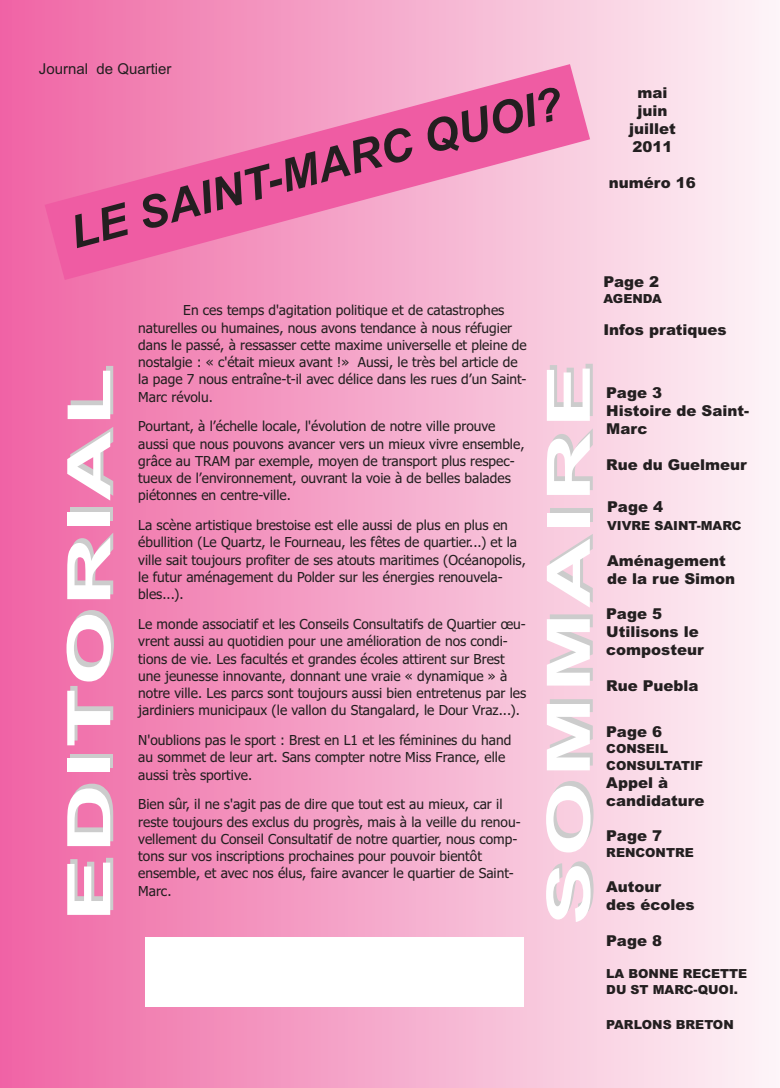
<style>
.page{position:relative;width:780px;height:1088px;background:#fff}
.page>*{position:absolute;margin:0;border:0;box-sizing:border-box;transform-origin:0 0}
.t1{font:700 60px "Arial";letter-spacing:.05em;color:#fff;scale:1.6 1}
.t2{font:italic 700 45px "Arial";color:#231f20}
.t3{font:900 15px/18px "Arial";color:#231f20}
.t4{font:15px "Arial";color:#231f20}
.t5{font:13.75px/17.2px "Tahoma";color:#231f20}
.t6{font:900 12.5px/16.8px "Arial";color:#231f20}
</style>
<div class="page">
<div style="left:0;top:0;width:780px;height:1088px;background:linear-gradient(to right,#ef64a3,#fdf5f7)"></div>
<svg style="left:45px;top:64px;width:545px;height:216px;background:#f287b8"></svg>
<div style="left:145px;top:938px;width:378px;height:69px;background:#fff"></div>
<p class="t4" style="left:39px;top:60px;width:134px">Journal de Quartier</p>
<h2 class="t2" style="left:64px;top:208px;width:509px;rotate:-15deg">LE SAINT-MARC QUOI?</h2>
<p class="t5" style="left:138px;top:302px;width:390px;text-indent:45px">En ces temps d'agitation politique et de catastrophes naturelles ou humaines, nous avons tendance à nous réfugier dans le passé, à ressasser cette maxime universelle et pleine de nostalgie : « c'était mieux avant !» Aussi, le très bel article de la page 7 nous entraîne-t-il avec délice dans les rues d’un Saint-Marc révolu.</p>
<p class="t5" style="left:138px;top:418px;width:388px">Pourtant, à l’échelle locale, l'évolution de notre ville prouve aussi que nous pouvons avancer vers un mieux vivre ensemble, grâce au TRAM par exemple, moyen de transport plus respec&shy;tueux de l’environnement, ouvrant la voie à de belles balades piétonnes en centre-ville.</p>
<p class="t5" style="left:138px;top:517px;width:389px">La scène artistique brestoise est elle aussi de plus en plus en ébullition (Le Quartz, le Fourneau, les fêtes de quartier...) et la ville sait toujours profiter de ses atouts maritimes (Océanopolis, le futur aménagement du Polder sur les énergies renouvela&shy;bles...).</p>
<p class="t5" style="left:138px;top:616px;width:389px">Le monde associatif et les Conseils Consultatifs de Quartier œu&shy;vrent aussi au quotidien pour une amélioration de nos condi&shy;tions de vie. Les facultés et grandes écoles attirent sur Brest une jeunesse innovante, donnant une vraie « dynamique » à notre ville. Les parcs sont toujours aussi bien entretenus par les jardiniers municipaux (le vallon du Stangalard, le Dour Vraz...).</p>
<p class="t5" style="left:138px;top:732px;width:374px">N'oublions pas le sport : Brest en L1 et les féminines du hand au sommet de leur art. Sans compter notre Miss France, elle aussi très sportive.</p>
<p class="t5" style="left:138px;top:796px;width:384px">Bien sûr, il ne s'agit pas de dire que tout est au mieux, car il reste toujours des exclus du progrès, mais à la veille du renou&shy;vellement du Conseil Consultatif de notre quartier, nous comp&shy;tons sur vos inscriptions prochaines pour pouvoir bientôt ensemble, et avec nos élus, faire avancer le quartier de Saint-Marc.</p>
<h1 class="t1" style="left:54px;top:922px;width:348px;rotate:-90deg">EDITORIAL</h1>
<h1 class="t1" style="left:534px;top:925px;width:353px;rotate:-90deg">SOMMAIRE</h1>
<p class="t3" style="left:629px;top:84px;width:48px;text-align:center">mai juin juillet<br>2011</p>
<p class="t3" style="left:609px;top:174px;width:88px">numéro 16</p>
<p class="t3" style="left:603px;top:273px;width:57px">Page 2</p>
<p class="t6" style="left:603px;top:291px;width:60px">AGENDA</p>
<p class="t3" style="left:603px;top:321px;width:125px">Infos pratiques</p>
<p class="t3" style="left:606px;top:384px;width:144px">Page 3<br>Histoire de Saint-<br>Marc</p>
<p class="t3" style="left:606px;top:456px;width:142px">Rue du Guelmeur</p>
<p class="t3" style="left:607px;top:498px;width:57px">Page 4</p>
<p class="t6" style="left:607px;top:517px;width:136px">VIVRE SAINT-MARC</p>
<p class="t3" style="left:607px;top:552px;width:130px">Aménagement de la rue Simon</p>
<p class="t3" style="left:606px;top:604px;width:99px">Page 5<br>Utilisons le composteur</p>
<p class="t3" style="left:606px;top:676px;width:94px">Rue Puebla</p>
<p class="t3" style="left:606px;top:723px;width:57px">Page 6</p>
<p class="t6" style="left:606px;top:741px;width:98px">CONSEIL<br>CONSULTATIF</p>
<p class="t3" style="left:606px;top:774px;width:100px">Appel à candidature</p>
<p class="t3" style="left:606px;top:826px;width:57px">Page 7</p>
<p class="t6" style="left:606px;top:844px;width:89px">RENCONTRE</p>
<p class="t3" style="left:606px;top:877px;width:90px">Autour<br>des écoles</p>
<p class="t3" style="left:606px;top:932px;width:57px">Page 8</p>
<p class="t6" style="left:606px;top:965px;width:142px">LA BONNE RECETTE<br>DU ST MARC-QUOI.</p>
<p class="t6" style="left:606px;top:1016px;width:129px">PARLONS BRETON</p>
</div>
